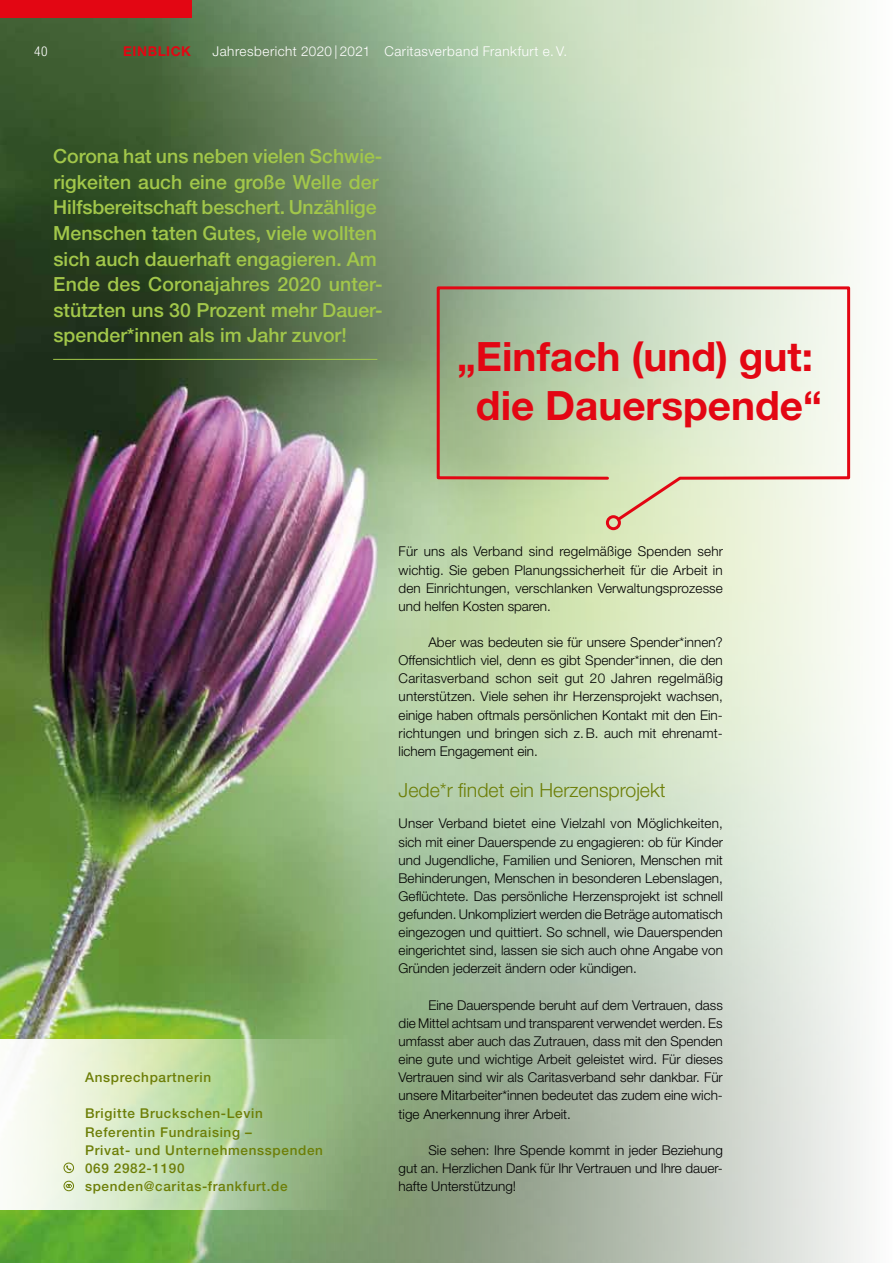
<style>
.page{position:relative;width:893px;height:1263px;background:#fff}
.page>*{position:absolute;margin:0;border:0;box-sizing:border-box;transform-origin:0 0}
.t1{font:700 40.5px/48.6px "Helvetica Neue LT Pro";color:#e30613;text-align:center}
.t2{font:500 19.5px/25.5px "Helvetica Neue LT Pro";color:#a2c74a}
.t3{font:300 19.5px "Helvetica Neue LT Pro";color:#6d7e07}
.t4{font:300 13.5px/18.1px "Helvetica Neue LT Pro";color:#000;text-align:justify}
.t5{font:500 13.5px/18.1px "Helvetica Neue LT Pro";letter-spacing:.05em;color:#6d7e07}
.t6{font:300 13.5px "Helvetica Neue LT Pro";letter-spacing:.035em;color:#fff}
.t7{font:700 13.5px "Helvetica Neue LT Pro";letter-spacing:.04em;color:#e30613}
.t8{font:300 condensed 13.5px "Helvetica Neue LT Pro";color:#fff}
</style>
<div class="page">
<img style="left:0;top:0;width:863px;height:1263px">
<div style="left:0;top:0;width:191px;height:17px;background:#e30613"></div>
<hr style="left:53px;top:359px;width:324px;height:1px;background:#a2c74a">
<svg style="left:435px;top:285px;width:417px;height:238px;background:#ced5b9"></svg>
<div style="left:606px;top:515px;width:15px;height:15px;border:3px solid #e30613;border-radius:50%"></div>
<div style="left:0;top:1040px;width:377px;height:170px;background:linear-gradient(to bottom,#95ba80,#88a678)"></div>
<svg style="left:0;top:1040px;width:290px;height:170px;background:#cfe3bf"></svg>
<div style="left:64px;top:1163px;width:10px;height:10px;border:1px solid #6d7e07;border-radius:50%"></div>
<svg style="left:66px;top:1165px;width:5px;height:5px"></svg>
<div style="left:64px;top:1181px;width:10px;height:10px;border:1px solid #6d7e07;border-radius:50%"></div>
<svg style="left:66px;top:1184px;width:6px;height:4px"></svg>
<p class="t8" style="left:34px;top:44px;width:15px">40</p>
<p class="t7" style="left:123px;top:43px;width:69px">EINBLICK</p>
<p class="t6" style="left:213px;top:43px;width:356px">Jahresbericht 2020 | 2021 Caritasverband Frankfurt e. V.</p>
<p class="t2" style="left:53px;top:144px;width:331px">Corona hat uns neben vielen Schwie&shy;rigkeiten auch eine große Welle der Hilfsbereitschaft beschert. Unzählige Menschen taten Gutes, viele wollten sich auch dauerhaft engagieren. Am Ende des Coronajahres 2020 unter&shy;stützten uns 30 Prozent mehr Dauer&shy;spender*innen als im Jahr zuvor!</p>
<h1 class="t1" style="left:457px;top:332px;width:366px">„Einfach (und) gut: die Dauerspende“</h1>
<p class="t5" style="left:85px;top:1068px;width:128px">Ansprechpartnerin</p>
<p class="t5" style="left:85px;top:1104px;width:239px">Brigitte Bruckschen-Levin<br>Referentin Fundraising –<br>Privat- und Unternehmensspenden<br>069 2982-1190 spenden@caritas-frankfurt.de</p>
<p class="t4" style="left:399px;top:542px;width:326px">Für uns als Verband sind regelmäßige Spenden sehr wichtig. Sie geben Planungssicherheit für die Arbeit in den Einrichtungen, verschlanken Verwaltungsprozesse und helfen Kosten sparen.</p>
<p class="t4" style="left:399px;top:633px;width:326px;text-align:left;text-indent:30px">Aber was bedeuten sie für unsere Spender*innen?<br>Offensichtlich viel, denn es gibt Spender*innen, die den Caritasverband schon seit gut 20 Jahren regelmäßig unterstützen. Viele sehen ihr Herzensprojekt wachsen, einige haben oftmals persönlichen Kontakt mit den Ein&shy;richtungen und bringen sich z.B. auch mit ehrenamt&shy;lichem Engagement ein.</p>
<h2 class="t3" style="left:399px;top:778px;width:268px">Jede*r findet ein Herzensprojekt</h2>
<p class="t4" style="left:399px;top:814px;width:326px">Unser Verband bietet eine Vielzahl von Möglichkeiten, sich mit einer Dauerspende zu engagieren: ob für Kinder und Jugendliche, Familien und Senioren, Menschen mit Behinderungen, Menschen in besonderen Lebenslagen, Geflüchtete. Das persönliche Herzensprojekt ist schnell gefunden. Unkompliziert werden die Beträge automatisch eingezogen und quittiert. So schnell, wie Dauerspenden eingerichtet sind, lassen sie sich auch ohne Angabe von Gründen jederzeit ändern oder kündigen.</p>
<p class="t4" style="left:399px;top:995px;width:326px;text-indent:30px">Eine Dauerspende beruht auf dem Vertrauen, dass die Mittel achtsam und transparent verwendet werden. Es umfasst aber auch das Zutrauen, dass mit den Spenden eine gute und wichtige Arbeit geleistet wird. Für dieses Vertrauen sind wir als Caritasverband sehr dankbar. Für unsere Mitarbeiter*innen bedeutet das zudem eine wich&shy;tige Anerkennung ihrer Arbeit.</p>
<p class="t4" style="left:399px;top:1140px;width:326px;text-indent:30px">Sie sehen: Ihre Spende kommt in jeder Beziehung gut an. Herzlichen Dank für Ihr Vertrauen und Ihre dauer&shy;hafte Unterstützung!</p>
</div>
